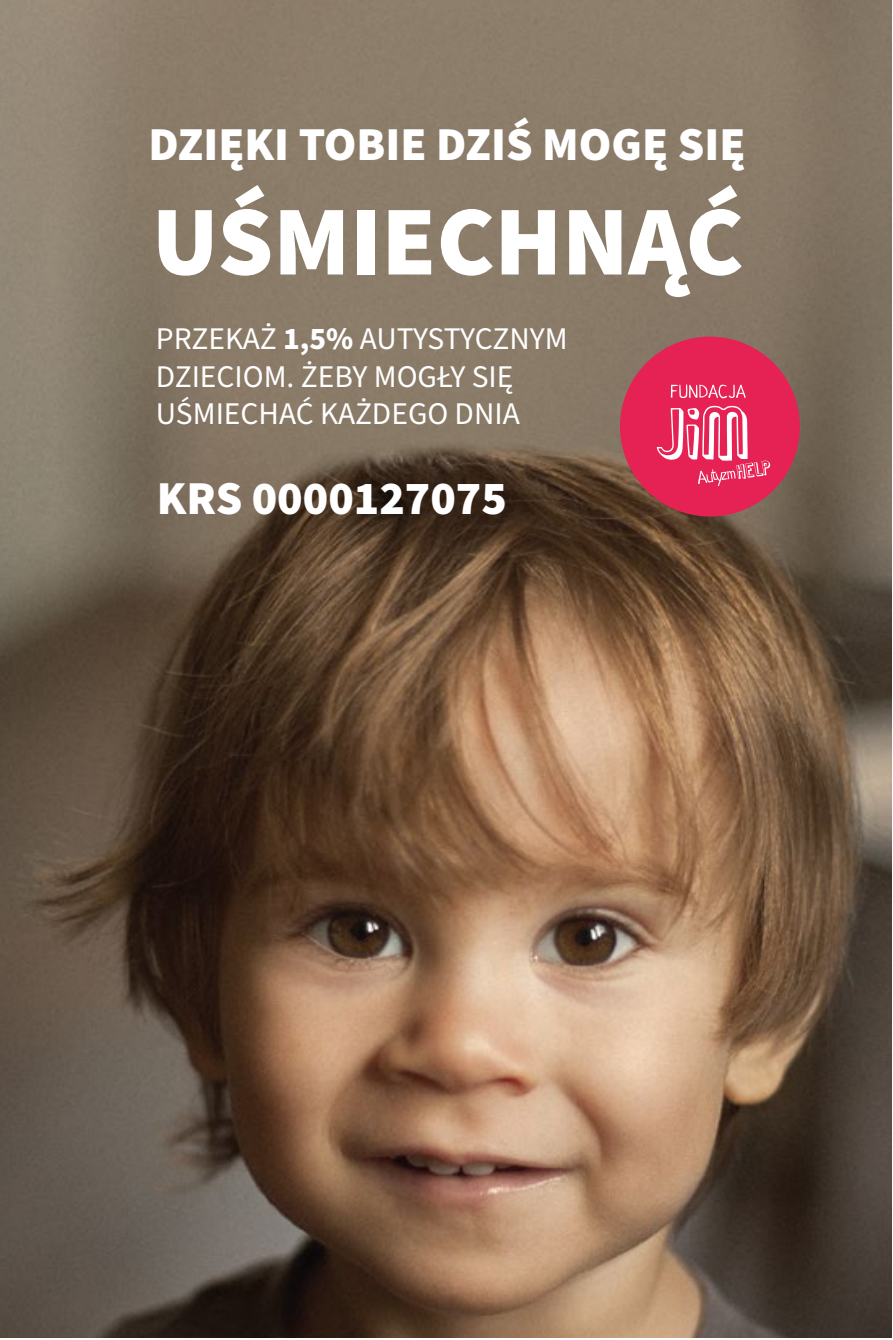
<style>
.page{position:relative;width:893px;height:1340px;background:#fff}
.page>*{position:absolute;margin:0;border:0;box-sizing:border-box;transform-origin:0 0}
.t1{font:900 99px "Source Sans Pro";color:#fff}
.t2{font:900 47.25px "Source Sans Pro";color:#fff}
.t3{font:31.5px/37.8px "Source Sans Pro";color:#fff}
.s1{font-weight:700}
</style>
<div class="page">
<img style="left:0;top:0;width:891px;height:1337px">
<div style="left:620px;top:336px;width:180px;height:180px;background:#e62153;border-radius:50%"></div>
<svg style="left:656px;top:406px;width:114px;height:80px"></svg>
<svg style="left:671px;top:384px;width:75px;height:14px"></svg>
<h2 class="t2" style="left:148px;top:112px;width:599px">DZIĘKI TOBIE DZIŚ MOGĘ SIĘ</h2>
<h1 class="t1" style="left:152px;top:173px;width:593px">UŚMIECHNĄĆ</h1>
<p class="t3" style="left:156px;top:320px;width:413px">PRZEKAŻ <span class="s1">1,5%</span> AUTYSTYCZNYM<br>DZIECIOM. ŻEBY MOGŁY SIĘ<br>UŚMIECHAĆ KAŻDEGO DNIA</p>
<h2 class="t2" style="left:157px;top:466px;width:352px">KRS 0000127075</h2>
</div>
